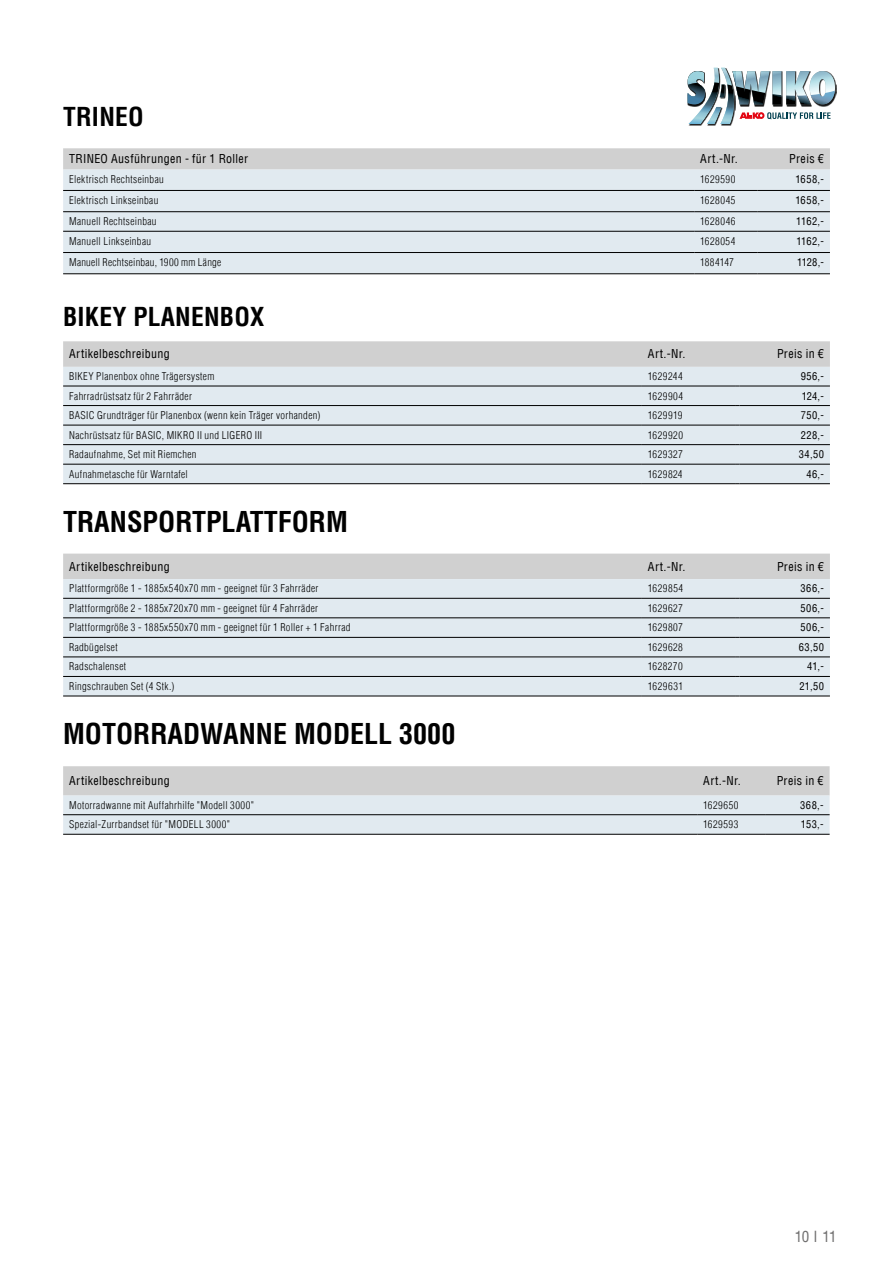
<style>
.page{position:relative;width:893px;height:1263px;background:#fff}
.page>*{position:absolute;margin:0;border:0;box-sizing:border-box;transform-origin:0 0}
.t1{font:700 condensed 28.05px "Helvetica Com";color:#000}
.t2{font:700 condensed 25.5px "Helvetica Com";letter-spacing:.01em;color:#000}
.t3{font:condensed 15px "Helvetica Com";color:#706f6f}
.t4{font:condensed 12px "Helvetica Com";letter-spacing:.03em;color:#000}
.t5{font:300 condensed 10.5px "Helvetica Com";letter-spacing:.035em;color:#000}
.t6{font:condensed 10.5px "Helvetica Com";letter-spacing:.04em;color:#000}
.t7{font:300 condensed 10.5px "Helvetica Com";letter-spacing:.005em;color:#000}
</style>
<div class="page">
<img style="left:688px;top:124px;width:44px;height:2px">
<svg style="left:687px;top:68px;width:148px;height:56px"></svg>
<svg style="left:63px;top:148px;width:767px;height:22px;background:#d1d1d1"></svg>
<div style="left:63px;top:170px;width:767px;height:103px;background:#e1eaf0"></div>
<hr style="left:63px;top:190px;width:631px;height:1px;background:#000">
<hr style="left:694px;top:190px;width:63px;height:1px;background:#000">
<hr style="left:63px;top:211px;width:631px;height:1px;background:#000">
<hr style="left:694px;top:211px;width:63px;height:1px;background:#000">
<hr style="left:63px;top:231px;width:631px;height:1px;background:#000">
<hr style="left:694px;top:231px;width:63px;height:1px;background:#000">
<hr style="left:757px;top:190px;width:73px;height:1px;background:#000">
<hr style="left:757px;top:211px;width:73px;height:1px;background:#000">
<hr style="left:757px;top:231px;width:73px;height:1px;background:#000">
<hr style="left:63px;top:252px;width:631px;height:1px;background:#000">
<hr style="left:63px;top:273px;width:631px;height:1px;background:#000">
<hr style="left:694px;top:252px;width:63px;height:1px;background:#000">
<hr style="left:757px;top:252px;width:73px;height:1px;background:#000">
<hr style="left:694px;top:273px;width:63px;height:1px;background:#000">
<hr style="left:757px;top:273px;width:73px;height:1px;background:#000">
<svg style="left:63px;top:341px;width:767px;height:26px;background:#d0d0d0"></svg>
<div style="left:63px;top:367px;width:767px;height:116px;background:#e1eaf0"></div>
<hr style="left:63px;top:386px;width:579px;height:1px;background:#000">
<hr style="left:642px;top:386px;width:94px;height:1px;background:#000">
<hr style="left:63px;top:405px;width:579px;height:1px;background:#000">
<hr style="left:642px;top:405px;width:94px;height:1px;background:#000">
<hr style="left:740px;top:386px;width:90px;height:1px;background:#000">
<hr style="left:740px;top:405px;width:90px;height:1px;background:#000">
<hr style="left:63px;top:425px;width:579px;height:1px;background:#000">
<hr style="left:63px;top:444px;width:579px;height:1px;background:#000">
<hr style="left:63px;top:464px;width:579px;height:1px;background:#000">
<hr style="left:63px;top:483px;width:579px;height:1px;background:#000">
<hr style="left:642px;top:425px;width:94px;height:1px;background:#000">
<hr style="left:740px;top:425px;width:90px;height:1px;background:#000">
<hr style="left:642px;top:444px;width:94px;height:1px;background:#000">
<hr style="left:740px;top:444px;width:90px;height:1px;background:#000">
<hr style="left:642px;top:464px;width:94px;height:1px;background:#000">
<hr style="left:642px;top:483px;width:94px;height:1px;background:#000">
<hr style="left:740px;top:464px;width:90px;height:1px;background:#000">
<hr style="left:740px;top:483px;width:90px;height:1px;background:#000">
<div style="left:63px;top:554px;width:767px;height:25px;background:#d0d0d0"></div>
<div style="left:63px;top:579px;width:767px;height:117px;background:#e1eaf0"></div>
<hr style="left:63px;top:598px;width:579px;height:1px;background:#000">
<hr style="left:642px;top:598px;width:94px;height:1px;background:#000">
<hr style="left:63px;top:617px;width:579px;height:1px;background:#000">
<hr style="left:642px;top:617px;width:94px;height:1px;background:#000">
<hr style="left:740px;top:598px;width:90px;height:1px;background:#000">
<hr style="left:740px;top:617px;width:90px;height:1px;background:#000">
<hr style="left:63px;top:637px;width:579px;height:1px;background:#000">
<hr style="left:642px;top:637px;width:94px;height:1px;background:#000">
<hr style="left:63px;top:656px;width:579px;height:1px;background:#000">
<hr style="left:63px;top:676px;width:579px;height:1px;background:#000">
<hr style="left:63px;top:696px;width:579px;height:1px;background:#000">
<hr style="left:740px;top:637px;width:90px;height:1px;background:#000">
<hr style="left:642px;top:656px;width:94px;height:1px;background:#000">
<hr style="left:740px;top:656px;width:90px;height:1px;background:#000">
<hr style="left:642px;top:676px;width:94px;height:1px;background:#000">
<hr style="left:740px;top:676px;width:90px;height:1px;background:#000">
<hr style="left:642px;top:696px;width:94px;height:1px;background:#000">
<hr style="left:740px;top:696px;width:90px;height:1px;background:#000">
<svg style="left:63px;top:766px;width:767px;height:68px;background:#d8dde0"></svg>
<hr style="left:63px;top:814px;width:634px;height:1px;background:#000">
<hr style="left:697px;top:814px;width:68px;height:1px;background:#000">
<hr style="left:765px;top:814px;width:65px;height:1px;background:#000">
<hr style="left:63px;top:834px;width:634px;height:1px;background:#000">
<hr style="left:697px;top:834px;width:68px;height:1px;background:#000">
<hr style="left:765px;top:834px;width:65px;height:1px;background:#000">
<h2 class="t2" style="left:63px;top:100px;width:82px">TRINEO</h2>
<p class="t4" style="left:69px;top:151px;width:181px">TRINEO Ausführungen - für 1 Roller</p>
<p class="t4" style="left:700px;top:151px;width:39px">Art.-Nr.</p>
<p class="t4" style="left:789px;top:151px;width:36px">Preis €</p>
<p class="t5" style="left:69px;top:172px;width:96px">Elektrisch Rechtseinbau</p>
<p class="t5" style="left:700px;top:172px;width:37px">1629590</p>
<p class="t6" style="left:795px;top:172px;width:30px">1658,-</p>
<p class="t5" style="left:69px;top:194px;width:91px">Elektrisch Linkseinbau</p>
<p class="t5" style="left:700px;top:194px;width:37px">1628045</p>
<p class="t6" style="left:795px;top:194px;width:30px">1658,-</p>
<p class="t5" style="left:69px;top:215px;width:89px">Manuell Rechtseinbau</p>
<p class="t5" style="left:700px;top:215px;width:37px">1628046</p>
<p class="t6" style="left:796px;top:215px;width:29px">1162,-</p>
<p class="t5" style="left:69px;top:234px;width:84px">Manuell Linkseinbau</p>
<p class="t5" style="left:700px;top:234px;width:37px">1628054</p>
<p class="t6" style="left:796px;top:234px;width:29px">1162,-</p>
<p class="t5" style="left:69px;top:256px;width:154px">Manuell Rechtseinbau, 1900 mm Länge</p>
<p class="t7" style="left:700px;top:256px;width:35px">1884147</p>
<p class="t6" style="left:797px;top:256px;width:28px">1128,-</p>
<h2 class="t2" style="left:63px;top:300px;width:203px">BIKEY PLANENBOX</h2>
<p class="t4" style="left:69px;top:346px;width:102px">Artikelbeschreibung</p>
<p class="t4" style="left:648px;top:346px;width:39px">Art.-Nr.</p>
<p class="t4" style="left:777px;top:346px;width:48px">Preis in €</p>
<p class="t5" style="left:69px;top:370px;width:147px">BIKEY Planenbox ohne Trägersystem</p>
<p class="t5" style="left:648px;top:370px;width:36px">1629244</p>
<p class="t6" style="left:801px;top:370px;width:25px">956,-</p>
<p class="t5" style="left:69px;top:389px;width:124px">Fahrradrüstsatz für 2 Fahrräder</p>
<p class="t5" style="left:648px;top:389px;width:37px">1629904</p>
<p class="t6" style="left:802px;top:389px;width:24px">124,-</p>
<p class="t5" style="left:69px;top:409px;width:253px">BASIC Grundträger für Planenbox (wenn kein Träger vorhanden)</p>
<p class="t5" style="left:648px;top:409px;width:36px">1629919</p>
<p class="t6" style="left:801px;top:409px;width:25px">750,-</p>
<p class="t5" style="left:69px;top:428px;width:195px">Nachrüstsatz für BASIC, MIKRO II und LIGERO III</p>
<p class="t5" style="left:648px;top:428px;width:37px">1629920</p>
<p class="t6" style="left:801px;top:428px;width:25px">228,-</p>
<p class="t5" style="left:69px;top:448px;width:129px">Radaufnahme, Set mit Riemchen</p>
<p class="t5" style="left:648px;top:448px;width:36px">1629327</p>
<p class="t6" style="left:799px;top:448px;width:27px">34,50</p>
<p class="t5" style="left:69px;top:467px;width:120px">Aufnahmetasche für Warntafel</p>
<p class="t5" style="left:648px;top:467px;width:36px">1629824</p>
<p class="t6" style="left:806px;top:467px;width:19px">46,-</p>
<h1 class="t1" style="left:63px;top:503px;width:286px">TRANSPORTPLATTFORM</h1>
<p class="t4" style="left:69px;top:559px;width:102px">Artikelbeschreibung</p>
<p class="t4" style="left:648px;top:559px;width:39px">Art.-Nr.</p>
<p class="t4" style="left:777px;top:559px;width:48px">Preis in €</p>
<p class="t5" style="left:69px;top:582px;width:251px">Plattformgröße 1 - 1885x540x70 mm - geeignet für 3 Fahrräder</p>
<p class="t5" style="left:648px;top:582px;width:37px">1629854</p>
<p class="t6" style="left:801px;top:582px;width:25px">366,-</p>
<p class="t5" style="left:69px;top:601px;width:250px">Plattformgröße 2 - 1885x720x70 mm - geeignet für 4 Fahrräder</p>
<p class="t5" style="left:648px;top:601px;width:36px">1629627</p>
<p class="t6" style="left:801px;top:601px;width:25px">506,-</p>
<p class="t5" style="left:69px;top:621px;width:283px">Plattformgröße 3 - 1885x550x70 mm - geeignet für 1 Roller + 1 Fahrrad</p>
<p class="t5" style="left:648px;top:621px;width:37px">1629807</p>
<p class="t6" style="left:801px;top:621px;width:25px">506,-</p>
<p class="t5" style="left:69px;top:640px;width:50px">Radbügelset</p>
<p class="t5" style="left:648px;top:640px;width:37px">1629628</p>
<p class="t6" style="left:799px;top:640px;width:27px">63,50</p>
<p class="t5" style="left:69px;top:660px;width:59px">Radschalenset</p>
<p class="t5" style="left:648px;top:660px;width:36px">1628270</p>
<p class="t6" style="left:807px;top:660px;width:18px">41,-</p>
<p class="t5" style="left:69px;top:679px;width:107px">Ringschrauben Set (4 Stk.)</p>
<p class="t5" style="left:648px;top:679px;width:37px">1629631</p>
<p class="t6" style="left:799px;top:680px;width:26px">21,50</p>
<h1 class="t1" style="left:63px;top:715px;width:394px">MOTORRADWANNE MODELL 3000</h1>
<p class="t4" style="left:69px;top:773px;width:102px">Artikelbeschreibung</p>
<p class="t4" style="left:703px;top:773px;width:39px">Art.-Nr.</p>
<p class="t4" style="left:777px;top:773px;width:48px">Preis in €</p>
<p class="t5" style="left:69px;top:798px;width:186px">Motorradwanne mit Auffahrhilfe "Modell 3000"</p>
<p class="t5" style="left:703px;top:798px;width:37px">1629650</p>
<p class="t6" style="left:800px;top:798px;width:25px">368,-</p>
<p class="t5" style="left:69px;top:818px;width:163px">Spezial-Zurrbandset für "MODELL 3000"</p>
<p class="t5" style="left:703px;top:818px;width:37px">1629593</p>
<p class="t6" style="left:801px;top:818px;width:24px">153,-</p>
<h3 class="t3" style="left:795px;top:1227px;width:43px">10 I 11</h3>
</div>
